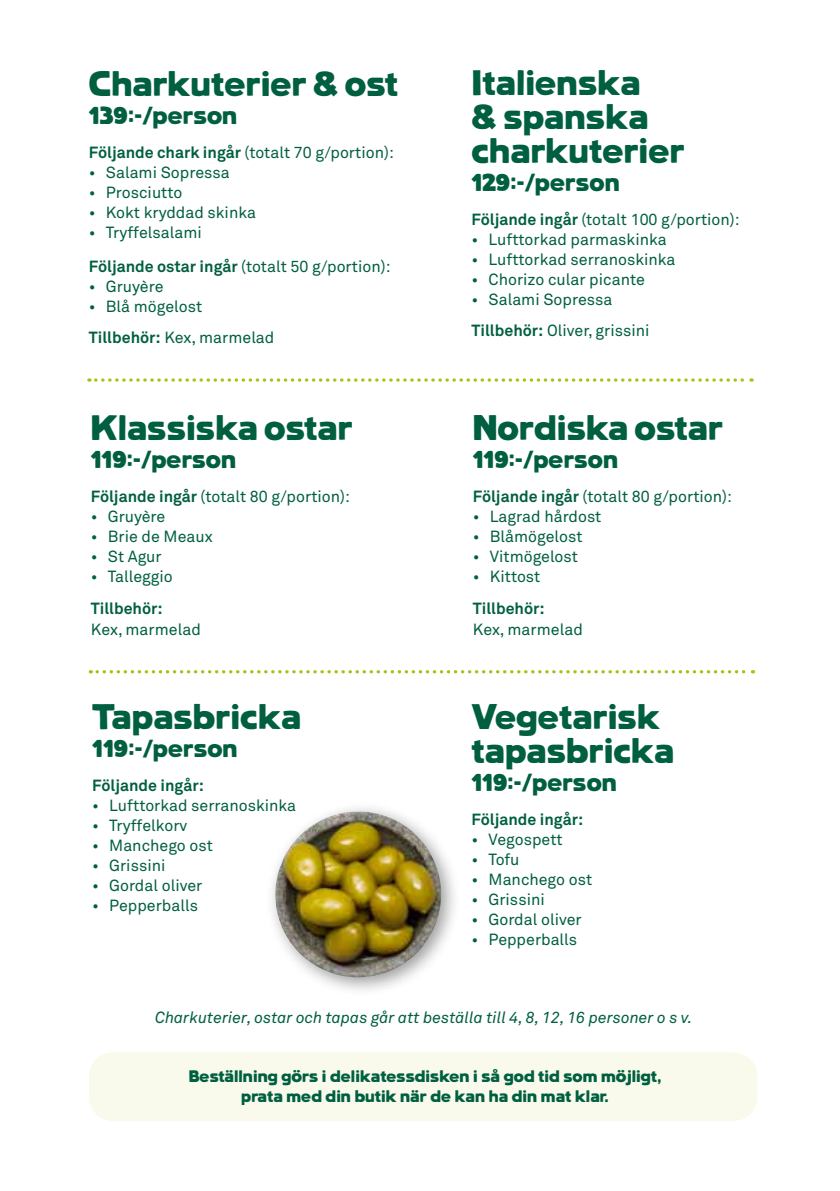
<style>
.page{position:relative;width:840px;height:1191px;background:#fff}
.page>*{position:absolute;margin:0;border:0;box-sizing:border-box;transform-origin:0 0}
.t1{font:34px/34px "Coop New";color:#005f40}
.t2{font:24px "Coop New";color:#005f40}
.t3{font:16px/31.4px "Akkurat";color:#005f40}
.t4{font:16px/20px "Coop New";color:#005f40;text-align:center}
.t5{font:italic 16px "Akkurat";color:#005f40}
.t6{font:700 16px "Akkurat";color:#005f40}
.s1{font-weight:700}
</style>
<div class="page">
<div style="left:89px;top:1052px;width:667px;height:69px;background:#f9faec;border-radius:24px"></div>
<svg style="left:96px;top:378px;width:655px;height:4px"></svg>
<svg style="left:97px;top:670px;width:656px;height:3px"></svg>
<div style="left:265px;top:801px;width:196px;height:196px;background:#000;opacity:.4"></div>
<img style="left:275px;top:811px;width:166px;height:166px">
<h1 class="t1" style="left:89px;top:66px;width:311px">Charkuterier &amp; ost</h1>
<h2 class="t2" style="left:89px;top:101px;width:150px">139:-/person</h2>
<p class="t3" style="left:89px;top:137px;width:306px"><span class="s1">Följande chark ingår</span> (totalt 70 g/portion):</p>
<p class="t3" style="left:89px;top:157px;width:142px">• Salami Sopressa</p>
<p class="t3" style="left:89px;top:177px;width:95px">• Prosciutto</p>
<p class="t3" style="left:89px;top:197px;width:168px">• Kokt kryddad skinka</p>
<p class="t3" style="left:89px;top:217px;width:114px">• Tryffelsalami</p>
<p class="t3" style="left:89px;top:251px;width:303px"><span class="s1">Följande ostar ingår</span> (totalt 50 g/portion):</p>
<p class="t3" style="left:89px;top:271px;width:76px">• Gruyère</p>
<p class="t3" style="left:89px;top:291px;width:187px">• Blå mögelost<br><span class="s1">Tillbehör:</span> Kex, marmelad</p>
<h1 class="t1" style="left:91px;top:410px;width:263px">Klassiska ostar</h1>
<h2 class="t2" style="left:91px;top:445px;width:147px">119:-/person</h2>
<p class="t3" style="left:91px;top:481px;width:260px"><span class="s1">Följande ingår</span> (totalt 80 g/portion):</p>
<p class="t3" style="left:91px;top:501px;width:76px">• Gruyère</p>
<p class="t3" style="left:91px;top:521px;width:123px">• Brie de Meaux</p>
<p class="t3" style="left:91px;top:541px;width:72px">• St Agur</p>
<p class="t3" style="left:91px;top:561px;width:83px">• Talleggio</p>
<p class="t6" style="left:91px;top:598px;width:73px">Tillbehör:</p>
<p class="t3" style="left:91px;top:614px;width:111px">Kex, marmelad</p>
<h1 class="t1" style="left:92px;top:699px;width:210px">Tapasbricka</h1>
<h2 class="t2" style="left:92px;top:734px;width:147px">119:-/person</h2>
<p class="t6" style="left:92px;top:775px;width:113px">Följande ingår:</p>
<p class="t3" style="left:92px;top:790px;width:205px">• Lufttorkad serranoskinka</p>
<p class="t3" style="left:92px;top:810px;width:96px">• Tryffelkorv</p>
<p class="t3" style="left:92px;top:830px;width:122px">• Manchego ost</p>
<p class="t3" style="left:92px;top:850px;width:75px">• Grissini</p>
<p class="t3" style="left:92px;top:870px;width:112px">• Gordal oliver</p>
<p class="t3" style="left:92px;top:890px;width:107px">• Pepperballs</p>
<h1 class="t1" style="left:471px;top:65px;width:214px">Italienska<br>&amp; spanska charkuterier</h1>
<h2 class="t2" style="left:471px;top:167px;width:150px">129:-/person</h2>
<p class="t3" style="left:471px;top:204px;width:269px"><span class="s1">Följande ingår</span> (totalt 100 g/portion):</p>
<p class="t3" style="left:471px;top:224px;width:196px">• Lufttorkad parmaskinka</p>
<p class="t3" style="left:471px;top:244px;width:205px">• Lufttorkad serranoskinka</p>
<p class="t3" style="left:471px;top:264px;width:175px">• Chorizo cular picante</p>
<p class="t3" style="left:471px;top:284px;width:179px">• Salami Sopressa<br><span class="s1">Tillbehör:</span> Oliver, grissini</p>
<h1 class="t1" style="left:472px;top:410px;width:251px">Nordiska ostar</h1>
<h2 class="t2" style="left:472px;top:445px;width:147px">119:-/person</h2>
<p class="t3" style="left:472px;top:481px;width:260px"><span class="s1">Följande ingår</span> (totalt 80 g/portion):</p>
<p class="t3" style="left:472px;top:501px;width:130px">• Lagrad hårdost</p>
<p class="t3" style="left:472px;top:521px;width:111px">• Blåmögelost</p>
<p class="t3" style="left:472px;top:541px;width:107px">• Vitmögelost</p>
<p class="t3" style="left:472px;top:561px;width:69px">• Kittost</p>
<p class="t6" style="left:472px;top:598px;width:73px">Tillbehör:</p>
<p class="t3" style="left:472px;top:614px;width:111px">Kex, marmelad</p>
<h1 class="t1" style="left:471px;top:699px;width:204px">Vegetarisk tapasbricka</h1>
<h2 class="t2" style="left:471px;top:768px;width:147px">119:-/person</h2>
<p class="t6" style="left:471px;top:809px;width:113px">Följande ingår:</p>
<p class="t3" style="left:471px;top:824px;width:93px">• Vegospett</p>
<p class="t3" style="left:471px;top:844px;width:50px">• Tofu</p>
<p class="t3" style="left:471px;top:864px;width:122px">• Manchego ost</p>
<p class="t3" style="left:471px;top:884px;width:75px">• Grissini</p>
<p class="t3" style="left:471px;top:904px;width:112px">• Gordal oliver</p>
<p class="t3" style="left:471px;top:924px;width:107px">• Pepperballs</p>
<p class="t5" style="left:155px;top:1008px;width:538px">Charkuterier, ostar och tapas går att beställa till 4, 8, 12, 16 personer o s v.</p>
<p class="t4" style="left:189px;top:1065px;width:474px">Beställning görs i delikatessdisken i så god tid som möjligt, prata med din butik när de kan ha din mat klar.</p>
</div>
